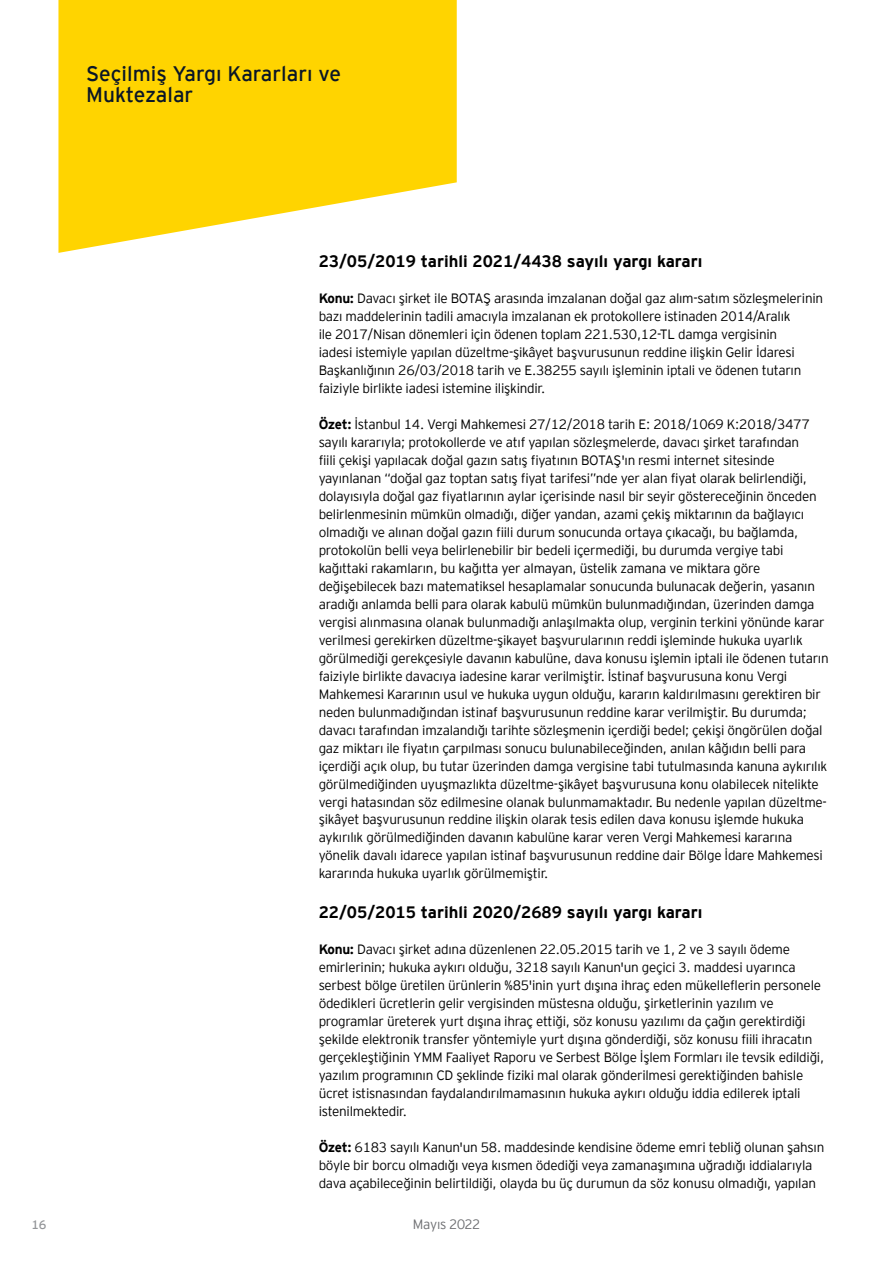
<style>
.page{position:relative;width:893px;height:1263px;background:#fff}
.page>*{position:absolute;margin:0;border:0;box-sizing:border-box;transform-origin:0 0}
.t1{font:21px/21px "EY Interstate";color:#0a1627}
.t2{font:700 16.5px "EY Interstate";color:#000}
.t3{font:300 13.5px/18px "EY Interstate";letter-spacing:-.02em;color:#000}
.t4{font:300 13.5px "EY Interstate";letter-spacing:-.02em;color:#6d6e71}
.t5{font:12.3px "EY Interstate";color:#939598}
.s1{font-weight:700}
</style>
<div class="page">
<svg style="left:58px;top:0;width:399px;height:253px;background:#ffda24"></svg>
<h1 class="t1" style="left:86px;top:62px;width:256px">Seçilmiş Yargı Kararları ve<br>Muktezalar</h1>
<p class="t2" style="left:319px;top:249px;width:385px">23/05/2019 tarihli 2021/4438 sayılı yargı kararı</p>
<p class="t3" style="left:319px;top:288px;width:506px"><span class="s1">Konu:</span> Davacı şirket ile BOTAŞ arasında imzalanan doğal gaz alım-satım sözleşmelerinin bazı maddelerinin tadili amacıyla imzalanan ek protokollere istinaden 2014/Aralık<br>ile 2017/Nisan dönemleri için ödenen toplam 221.530,12-TL damga vergisinin<br>iadesi istemiyle yapılan düzeltme-şikâyet başvurusunun reddine ilişkin Gelir İdaresi Başkanlığının 26/03/2018 tarih ve E.38255 sayılı işleminin iptali ve ödenen tutarın faiziyle birlikte iadesi istemine ilişkindir.</p>
<p class="t3" style="left:319px;top:414px;width:512px"><span class="s1">Özet:</span> İstanbul 14. Vergi Mahkemesi 27/12/2018 tarih E: 2018/1069 K:2018/3477 sayılı kararıyla; protokollerde ve atıf yapılan sözleşmelerde, davacı şirket tarafından<br>fiili çekişi yapılacak doğal gazın satış fiyatının BOTAŞ'ın resmi internet sitesinde yayınlanan “doğal gaz toptan satış fiyat tarifesi”nde yer alan fiyat olarak belirlendiği, dolayısıyla doğal gaz fiyatlarının aylar içerisinde nasıl bir seyir göstereceğinin önceden belirlenmesinin mümkün olmadığı, diğer yandan, azami çekiş miktarının da bağlayıcı olmadığı ve alınan doğal gazın fiili durum sonucunda ortaya çıkacağı, bu bağlamda, protokolün belli veya belirlenebilir bir bedeli içermediği, bu durumda vergiye tabi kağıttaki rakamların, bu kağıtta yer almayan, üstelik zamana ve miktara göre değişebilecek bazı matematiksel hesaplamalar sonucunda bulunacak değerin, yasanın aradığı anlamda belli para olarak kabulü mümkün bulunmadığından, üzerinden damga vergisi alınmasına olanak bulunmadığı anlaşılmakta olup, verginin terkini yönünde karar verilmesi gerekirken düzeltme-şikayet başvurularının reddi işleminde hukuka uyarlık görülmediği gerekçesiyle davanın kabulüne, dava konusu işlemin iptali ile ödenen tutarın faiziyle birlikte davacıya iadesine karar verilmiştir. İstinaf başvurusuna konu Vergi Mahkemesi Kararının usul ve hukuka uygun olduğu, kararın kaldırılmasını gerektiren bir neden bulunmadığından istinaf başvurusunun reddine karar verilmiştir. Bu durumda; davacı tarafından imzalandığı tarihte sözleşmenin içerdiği bedel; çekişi öngörülen doğal gaz miktarı ile fiyatın çarpılması sonucu bulunabileceğinden, anılan kâğıdın belli para içerdiği açık olup, bu tutar üzerinden damga vergisine tabi tutulmasında kanuna aykırılık görülmediğinden uyuşmazlıkta düzeltme-şikâyet başvurusuna konu olabilecek nitelikte vergi hatasından söz edilmesine olanak bulunmamaktadır. Bu nedenle yapılan düzeltme&shy;şikâyet başvurusunun reddine ilişkin olarak tesis edilen dava konusu işlemde hukuka aykırılık görülmediğinden davanın kabulüne karar veren Vergi Mahkemesi kararına yönelik davalı idarece yapılan istinaf başvurusunun reddine dair Bölge İdare Mahkemesi kararında hukuka uyarlık görülmemiştir.</p>
<p class="t2" style="left:319px;top:900px;width:385px">22/05/2015 tarihli 2020/2689 sayılı yargı kararı</p>
<p class="t3" style="left:319px;top:939px;width:507px"><span class="s1">Konu:</span> Davacı şirket adına düzenlenen 22.05.2015 tarih ve 1, 2 ve 3 sayılı ödeme emirlerinin; hukuka aykırı olduğu, 3218 sayılı Kanun'un geçici 3. maddesi uyarınca serbest bölge üretilen ürünlerin %85'inin yurt dışına ihraç eden mükelleflerin personele ödedikleri ücretlerin gelir vergisinden müstesna olduğu, şirketlerinin yazılım ve programlar üreterek yurt dışına ihraç ettiği, söz konusu yazılımı da çağın gerektirdiği şekilde elektronik transfer yöntemiyle yurt dışına gönderdiği, söz konusu fiili ihracatın gerçekleştiğinin YMM Faaliyet Raporu ve Serbest Bölge İşlem Formları ile tevsik edildiği, yazılım programının CD şeklinde fiziki mal olarak gönderilmesi gerektiğinden bahisle ücret istisnasından faydalandırılmamasının hukuka aykırı olduğu iddia edilerek iptali istenilmektedir.</p>
<p class="t3" style="left:319px;top:1137px;width:507px"><span class="s1">Özet:</span> 6183 sayılı Kanun'un 58. maddesinde kendisine ödeme emri tebliğ olunan şahsın böyle bir borcu olmadığı veya kısmen ödediği veya zamanaşımına uğradığı iddialarıyla dava açabileceğinin belirtildiği, olayda bu üç durumun da söz konusu olmadığı, yapılan</p>
<p class="t5" style="left:31px;top:1215px;width:16px">16</p>
<p class="t4" style="left:413px;top:1215px;width:69px">Mayıs 2022</p>
</div>
